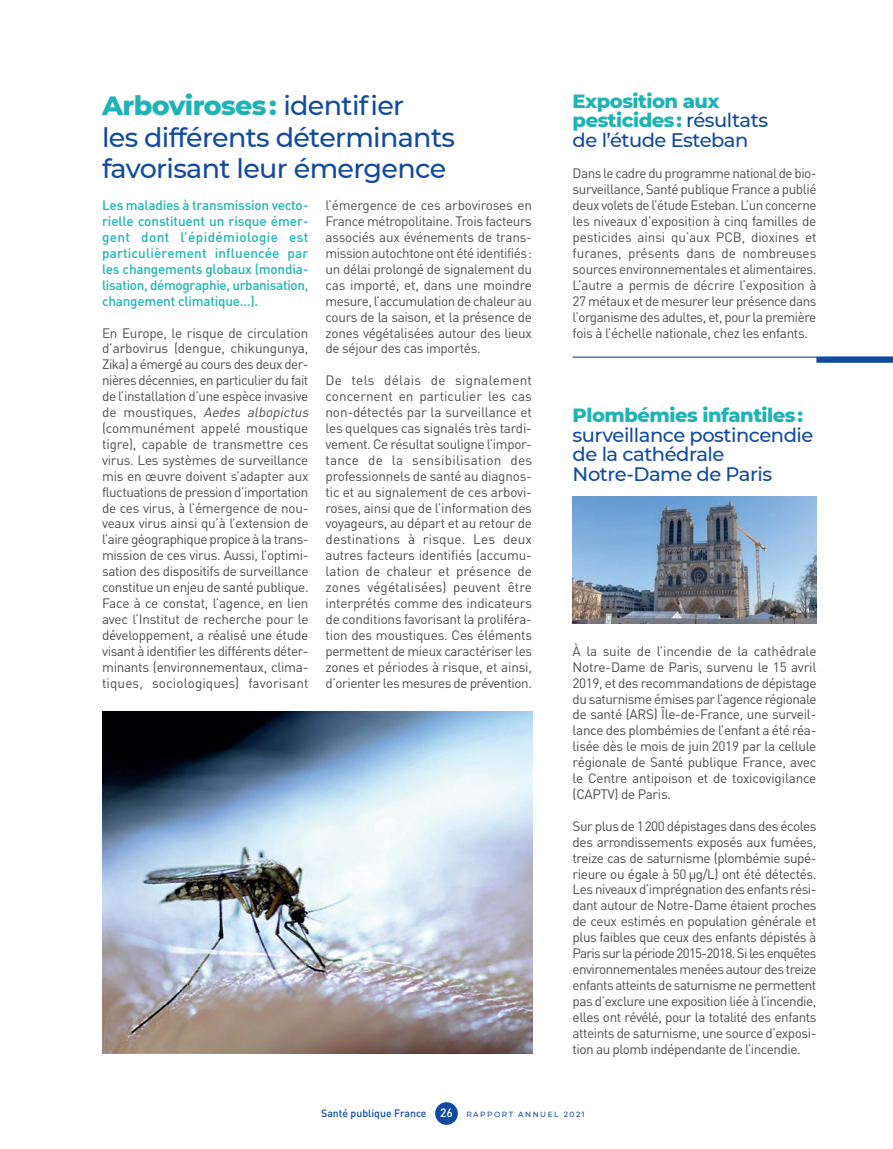
<style>
.page{position:relative;width:893px;height:1149px;background:#fff}
.page>*{position:absolute;margin:0;border:0;box-sizing:border-box;transform-origin:0 0}
.t1{font:500 27px/31.5px "Montserrat";letter-spacing:-.025em;color:#114aa0}
.t2{font:500 19.5px/19.5px "Montserrat";letter-spacing:-.025em;color:#114aa0}
.t3{font:800 19.5px "Montserrat";letter-spacing:-.025em;color:#20b3b6}
.t4{font:13.5px/15.9px "DIN Pro";letter-spacing:-.025em;color:#4b4c4d;text-align:justify}
.t5{font:500 13.5px/15.9px "DIN Pro";letter-spacing:-.02em;color:#20b3b6;text-align:justify}
.t6{font:500 10.5px "DIN Pro";color:#114aa0}
.s1{font-weight:800;color:#20b3b6}
.s2{font-style:italic}
.s3{font-size:12px;color:#fff}
.s4{font-family:"Montserrat";font-size:7.5px}
</style>
<div class="page">
<div style="left:435px;top:1101px;width:23px;height:23px;background:#114aa0;border-radius:50%"></div>
<hr style="left:573px;top:356px;width:320px;height:1px;background:#114aa0">
<div style="left:816px;top:356px;width:77px;height:6px;background:#114aa0"></div>
<img style="left:573px;top:496px;width:243px;height:127px">
<img style="left:102px;top:711px;width:430px;height:342px">
<h1 class="t1" style="left:102px;top:89px;width:354px"><span class="s1">Arboviroses :</span> identifier<br>les différents déterminants favorisant leur émergence</h1>
<p class="t5" style="left:102px;top:196px;width:208px">Les maladies à transmission vecto&shy;rielle constituent un risque émer&shy;gent dont l’épidémiologie est particulièrement influencée par les changements globaux (mondia&shy;lisation, démographie, urbanisation, changement climatique…).</p>
<p class="t4" style="left:102px;top:323px;width:211px;text-align:left">En Europe, le risque de circulation d’arbovirus (dengue, chikungunya, Zika) a émergé au cours des deux der&shy;nières décennies, en particulier du fait de l’installation d’une espèce invasive d e m o u st i q u e s , <span class="s2">Aedes albopictus </span>(communément appelé moustique tigre), capable de transmettre ces virus. Les systèmes de surveillance mis en œuvre doivent s’adapter aux fluctuations de pression d’importation de ces virus, à l’émergence de nou&shy;veaux virus ainsi qu’à l’extension de l’aire géographique propice à la trans&shy;mission de ces virus. Aussi, l’optimi&shy;sation des dispositifs de surveillance constitue un enjeu de santé publique.<br>Face à ce constat, l’agence, en lien avec l’Institut de recherche pour le développement, a réalisé une étude visant à identifier les différents déter&shy;minants (environnementaux, clima&shy;tiques, sociologiques) favorisant</p>
<p class="t4" style="left:326px;top:196px;width:208px">l’émergence de ces arboviroses en France métropolitaine. Trois facteurs associés aux événements de trans&shy;mission autochtone ont été identifiés: un délai prolongé de signalement du cas importé, et, dans une moindre mesure, l’accumulation de chaleur au cours de la saison, et la présence de zones végétalisées autour des lieux de séjour des cas importés.</p>
<p class="t4" style="left:326px;top:371px;width:208px">De tels délais de signalement concernent en particulier les cas non-détectés par la surveillance et les quelques cas signalés très tardi&shy;vement. Ce résultat souligne l’impor&shy;tance de la sensibilisation des professionnels de santé au diagnos&shy;tic et au signalement de ces arbovi&shy;roses, ainsi que de l’information des voyageurs, au départ et au retour de destinations à risque. Les deux autres facteurs identifiés (accumu&shy;lation de chaleur et présence de zones végétalisées) peuvent être interprétés comme des indicateurs de conditions favorisant la proliféra&shy;tion des moustiques. Ces éléments permettent de mieux caractériser les zones et périodes à risque, et ainsi, d’orienter les mesures de prévention.</p>
<h2 class="t2" style="left:573px;top:90px;width:197px"><span class="s1">Exposition aux pesticides :</span> résultats de l’étude Esteban</h2>
<p class="t4" style="left:573px;top:164px;width:245px">Dans le cadre du programme national de bio&shy;surveillance, Santé publique France a publié deux volets de l’étude Esteban. L’un concerne les niveaux d’exposition à cinq familles de pesticides ainsi qu’aux PCB, dioxines et furanes, présents dans de nombreuses sources environnementales et alimentaires.<br>L’autre a permis de décrire l’exposition à 27 métaux et de mesurer leur présence dans l’organisme des adultes, et, pour la première fois à l’échelle nationale, chez les enfants.</p>
<h2 class="t3" style="left:573px;top:401px;width:232px">Plombémies infantiles :</h2>
<h2 class="t2" style="left:573px;top:424px;width:242px">surveillance postincendie de la cathédrale<br>Notre-Dame de Paris</h2>
<p class="t4" style="left:573px;top:641px;width:245px">À la suite de l’incendie de la cathédrale Notre-Dame de Paris, survenu le 15 avril 2019, et des recommandations de dépistage du saturnisme émises par l’agence régionale de santé (ARS) Île-de-France, une surveil&shy;lance des plombémies de l’enfant a été réa&shy;lisée dès le mois de juin 2019 par la cellule régionale de Santé publique France, avec le Centre antipoison et de toxicovigilance (CAPTV) de Paris.</p>
<p class="t4" style="left:573px;top:816px;width:245px">Sur plus de 1200 dépistages dans des écoles des arrondissements exposés aux fumées, treize cas de saturnisme (plombémie supé&shy;rieure ou égale à 50 µg/L) ont été détectés.<br>Les niveaux d’imprégnation des enfants rési&shy;dant autour de Notre-Dame étaient proches de ceux estimés en population générale et plus faibles que ceux des enfants dépistés à Paris sur la période 2015-2018. Si les enquêtes environnementales menées autour des treize enfants atteints de saturnisme ne permettent pas d’exclure une exposition liée à l’incendie, elles ont révélé, pour la totalité des enfants atteints de saturnisme, une source d’exposi&shy;tion au plomb indépendante de l’incendie.</p>
<p class="t6" style="left:321px;top:1104px;width:265px">Santé publique France <span class="s3">26</span> <span class="s4">R A P P O R T A N N U E L 2 0 2 1</span></p>
</div>
